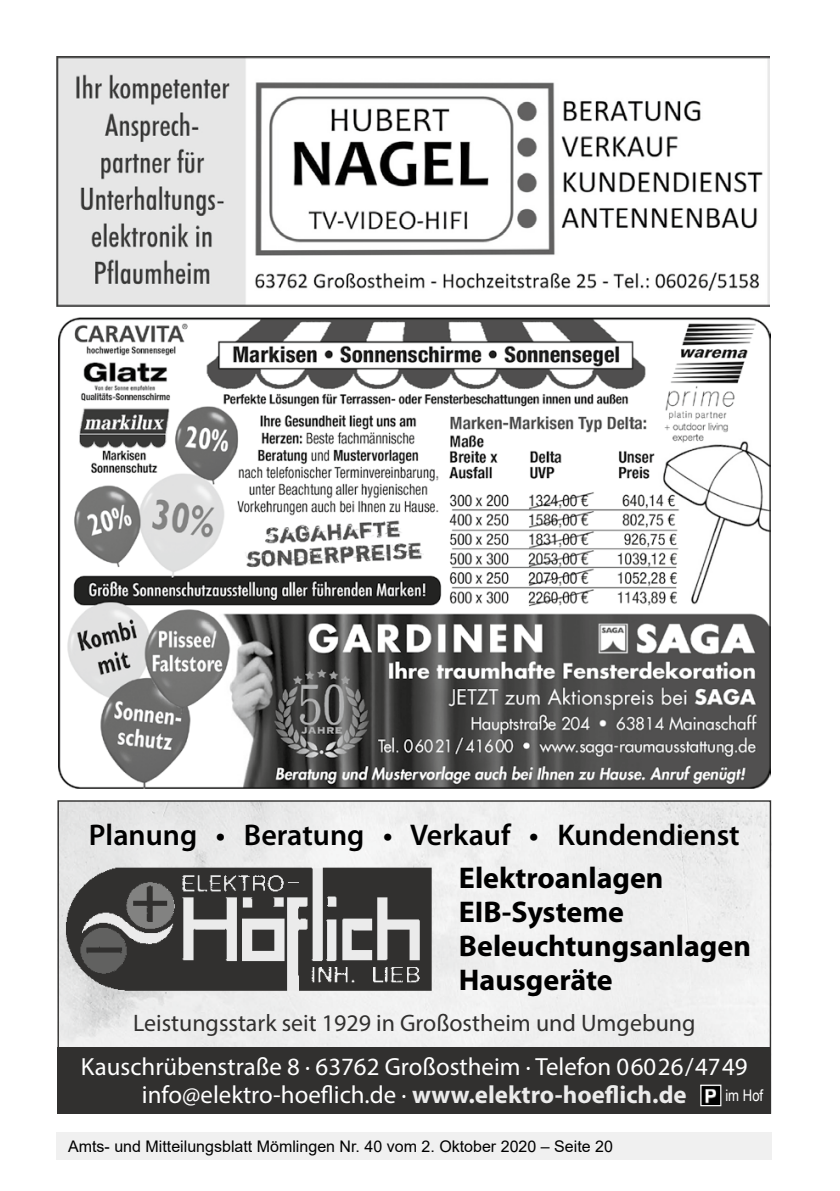
<style>
.page{position:relative;width:840px;height:1191px;background:#fff}
.page>*{position:absolute;margin:0;border:0;box-sizing:border-box;transform-origin:0 0}
.t1{font:700 30px/34px "Myriad Pro";color:#000}
.t2{font:600 30px "Myriad Pro";color:#000}
.t3{font:24.8px/27.6px "Myriad Pro";color:#fff;text-align:center}
.t4{font:24px "Myriad Pro";color:#31302f}
.t5{font:16px "Arial";color:#000}
.t6{font:16px "Arial Narrow";color:#fff}
.s1{font-weight:700;color:#ebebeb}
</style>
<div class="page">
<div style="left:57px;top:1132px;width:714px;height:27px;background:#f0f0f0"></div>
<img style="left:58px;top:317px;width:712px;height:471px">
<img style="left:59px;top:802px;width:709px;height:245px">
<img style="left:60px;top:860px;width:386px;height:140px">
<div style="left:57px;top:1047px;width:713px;height:66px;background:#31302f"></div>
<img style="left:702px;top:1086px;width:17px;height:18px">
<div style="left:700px;top:1084px;width:21px;height:22px;border:1px solid #fff"></div>
<img style="left:57px;top:57px;width:711px;height:249px">
<p class="t2" style="left:89px;top:816px;width:652px">Planung • Beratung • Verkauf • Kundendienst</p>
<p class="t1" style="left:458px;top:860px;width:293px">Elektroanlagen<br>EIB-Systeme<br>Beleuchtungsanlagen<br>Hausgeräte</p>
<p class="t4" style="left:133px;top:1007px;width:563px">Leistungsstark seit 1929 in Großostheim und Umgebung</p>
<p class="t3" style="left:81px;top:1053px;width:668px">Kauschrübenstraße 8 · 63762 Großostheim · Telefon 06026/4749 info@elektro-hoeflich.de · <span class="s1">www.elektro-hoeflich.de</span></p>
<p class="t6" style="left:725px;top:1083px;width:39px">im Hof</p>
<p class="t5" style="left:68px;top:1135px;width:546px">Amts- und Mitteilungsblatt Mömlingen Nr. 40 vom 2. Oktober 2020 – Seite 20</p>
</div>
